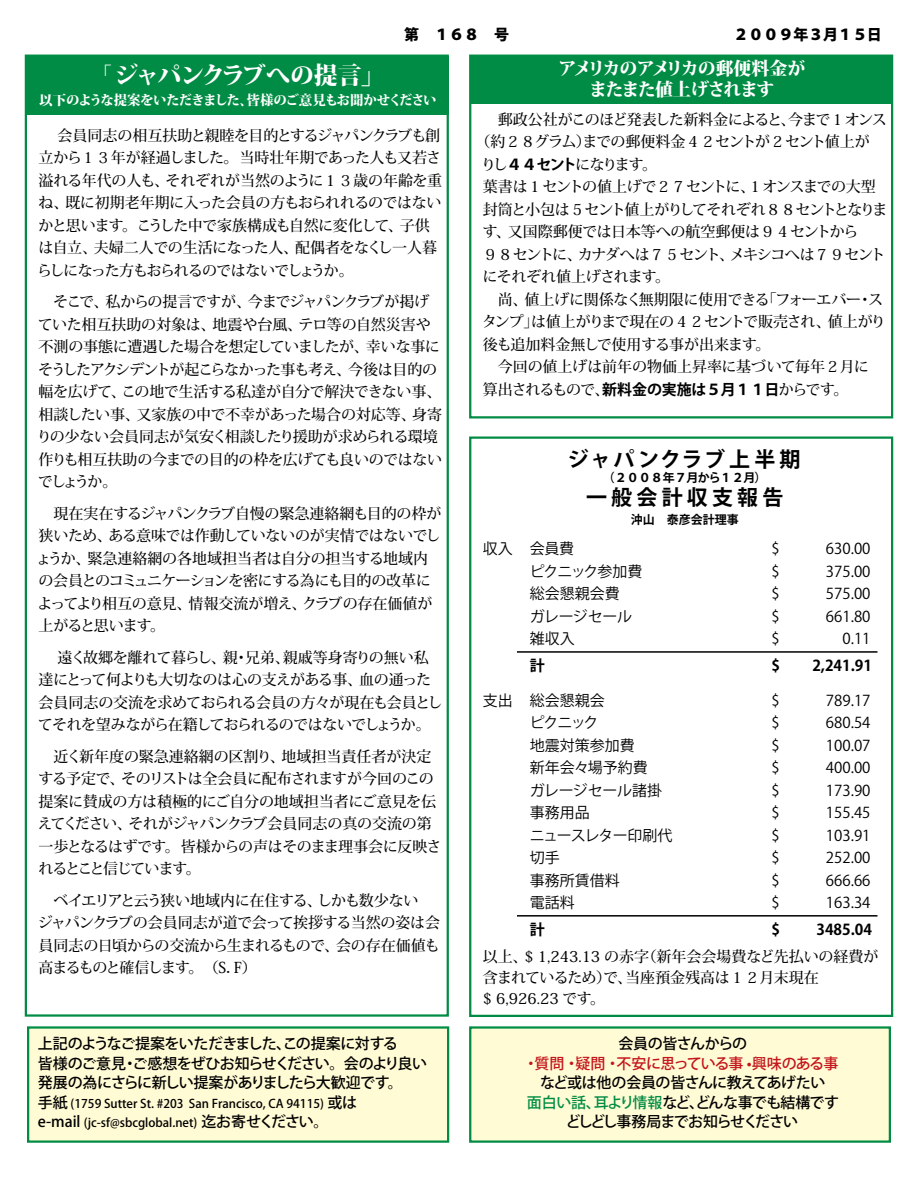
<style>
.page{position:relative;width:918px;height:1188px;background:#fff}
.page>*{position:absolute;margin:0;border:0;box-sizing:border-box;transform-origin:0 0}
.t1{font:800 24px "Koz Min Pro";letter-spacing:-.065em;color:#fff}
.t2{font:700 21px "Koz Go Pro";letter-spacing:.11em;color:#000}
.t3{font:700 21px "Koz Go Pro";letter-spacing:.2em;color:#000}
.t4{font:800 18px/21px "Koz Min Pro";letter-spacing:-.085em;color:#fff;text-align:center}
.t5{font:500 15px/22.5px "Koz Min Pro";letter-spacing:-.02em;color:#000}
.t6{font:500 15px/22.5px "Koz Min Pro";letter-spacing:-.04em;color:#000}
.t7{font:15px "Koz Go Pro";color:#000}
.t8{font:500 15px/19.5px "Koz Go Pro";letter-spacing:-.05em;color:#000;text-align:center}
.t9{font:500 15px/21px "Koz Min Pro";color:#000}
.t10{font:500 15px "Koz Min Pro";letter-spacing:-.05em;color:#000}
.t11{font:500 15px "Koz Min Pro";letter-spacing:-.07em;color:#000}
.t12{font:500 15px "Koz Min Pro";letter-spacing:-.055em;color:#000}
.t13{font:500 15px "Koz Min Pro";letter-spacing:-.08em;color:#000}
.t14{font:500 15px "Koz Go Pro";letter-spacing:-.05em;color:#c4151c}
.t15{font:700 15px "Koz Go Pro";color:#000}
.t16{font:800 15px "Koz Go Pro";color:#000}
.t17{font:15px "Koz Go Pro";letter-spacing:-.06em;color:#000}
.t18{font:15px "Koz Go Pro";letter-spacing:-.08em;color:#000}
.t19{font:15px "Koz Go Pro";letter-spacing:-.02em;color:#000}
.t20{font:800 13.5px "Koz Min Pro";letter-spacing:-.06em;color:#fff}
.t21{font:500 12px/19.5px "Koz Go Pro";color:#000}
.t22{font:700 12px "Koz Go Pro";color:#000}
.s1{font-size:15px}
.s2{font-family:"Koz Go Pro";font-weight:700}
.s3{color:#008c44}
</style>
<div class="page">
<div style="left:470px;top:1028px;width:420px;height:114px;background:#fffbd5"></div>
<div style="left:469px;top:1026px;width:422px;height:117px;border:2px solid #008c44"></div>
<div style="left:27px;top:56px;width:422px;height:59px;background:#008c44"></div>
<div style="left:25px;top:55px;width:424px;height:962px;border:2px solid #008c44"></div>
<div style="left:471px;top:56px;width:422px;height:48px;background:#008c44"></div>
<div style="left:469px;top:55px;width:424px;height:363px;border:2px solid #008c44"></div>
<div style="left:469px;top:436px;width:424px;height:581px;border:2px solid #008c44"></div>
<hr style="left:517px;top:651px;width:361px;height:2px;background:#000">
<hr style="left:517px;top:915px;width:361px;height:2px;background:#000">
<div style="left:28px;top:1028px;width:420px;height:114px;background:#fffbd5"></div>
<div style="left:27px;top:1026px;width:422px;height:117px;border:2px solid #008c44"></div>
<p class="t16" style="left:404px;top:25px;width:106px">第　１６８　号</p>
<p class="t16" style="left:734px;top:25px;width:150px">２００９年３月１５日</p>
<h1 class="t1" style="left:93px;top:57px;width:293px"><sup>「</sup> ジャパンクラブへの提言」</h1>
<p class="t20" style="left:39px;top:90px;width:399px">以下のような提案をいただきました、皆様のご意見もお聞かせください</p>
<p class="t5" style="left:37px;top:124px;width:407px">　 会員同志の相互扶助と親睦を目的とするジャパンクラブも創立から１３年が経過しました。当時壮年期であった人も又若さ溢れる年代の人も、それぞれが当然のように１３歳の年齢を重ね、既に初期老年期に入った会員の方もおられれるのではないかと思います。こうした中で家族構成も自然に変化して、子供は自立、夫婦二人での生活になった人、配偶者をなくし一人暮らしになった方もおられるのではないでしょうか。</p>
<p class="t5" style="left:37px;top:290px;width:407px">　そこで、私からの提言ですが、今までジャパンクラブが掲げていた相互扶助の対象は、地震や台風、テロ等の自然災害や不測の事態に遭遇した場合を想定していましたが、幸いな事にそうしたアクシデントが起こらなかった事も考え、今後は目的の幅を広げて、この地で生活する私達が自分で解決できない事、相談したい事、又家族の中で不幸があった場合の対応等、身寄りの少ない会員同志が気安く相談したり援助が求められる環境作りも相互扶助の今までの目的の枠を広げても良いのではないでしょうか。</p>
<p class="t5" style="left:37px;top:502px;width:406px">　現在実在するジャパンクラブ自慢の緊急連絡網も目的の枠が狭いため、ある意味では作動していないのが実情ではないでしょうか、緊急連絡網の各地域担当者は自分の担当する地域内の会員とのコミュニケーションを密にする為にも目的の改革によってより相互の意見、情報交流が増え、クラブの存在価値が上がると思います。</p>
<p class="t6" style="left:38px;top:646px;width:406px">　 遠く故郷を離れて暮らし、親・兄弟、親戚等身寄りの無い私達にとって何よりも大切なのは心の支えがある事、血の通った会員同志の交流を求めておられる会員の方々が現在も会員としてそれを望みながら在籍しておられるのではないでしょうか。</p>
<p class="t5" style="left:38px;top:745px;width:405px">　近く新年度の緊急連絡網の区割り、地域担当責任者が決定する予定で、そのリストは全会員に配布されますが今回のこの提案に賛成の方は積極的にご自分の地域担当者にご意見を伝えてください、それがジャパンクラブ会員同志の真の交流の第一歩となるはずです。皆様からの声はそのまま理事会に反映されるとこと信じています。</p>
<p class="t6" style="left:38px;top:889px;width:404px">　ベイエリアと云う狭い地域内に在住する、しかも数少ない<br>ジャパンクラブの会員同志が道で会って挨拶する当然の姿は会員同志の日頃からの交流から生まれるもので、会の存在価値も高まるものと確信します。　（S．F）</p>
<p class="t8" style="left:38px;top:1035px;width:391px;text-align:left">上記のようなご提案をいただきました、この提案に対する<br>皆様のご意見・ご感想をぜひお知らせください。会のより良い発展の為にさらに新しい提案がありましたら大歓迎です。</p>
<p class="t21" style="left:38px;top:1094px;width:321px"><span class="s1">手紙</span> (1759 Sutter St. #203 San Francisco, CA 94115) <span class="s1">或はe-mail</span> (jc-sf@sbcglobal.net) <span class="s1">迄お寄せください。</span></p>
<p class="t4" style="left:559px;top:57px;width:248px">アメリカのアメリカの郵便料金がまたまた値上げされます</p>
<p class="t10" style="left:483px;top:108px;width:406px">　郵政公社がこのほど発表した新料金によると、今まで１オンス</p>
<p class="t5" style="left:476px;top:130px;width:396px">（約２８グラム）までの郵便料金４２セントが２セント値上が</p>
<p class="t5" style="left:481px;top:152px;width:178px">りし<span class="s2">４４セント</span>になります。</p>
<p class="t5" style="left:483px;top:175px;width:394px">葉書は１セントの値上げで２７セントに、１オンスまでの大型</p>
<p class="t11" style="left:483px;top:198px;width:406px">封筒と小包は５セント値上がりしてそれぞれ８８セントとなりま</p>
<p class="t5" style="left:483px;top:220px;width:377px">す、又国際郵便では日本等への航空郵便は９４セントから</p>
<p class="t12" style="left:483px;top:243px;width:404px">９８セントに、カナダへは７５セント、メキシコへは７９セント</p>
<p class="t5" style="left:483px;top:265px;width:189px">にそれぞれ値上げされます。</p>
<p class="t5" style="left:483px;top:287px;width:402px">　尚、値上げに関係なく無期限に使用できる｢フォーエバー・ス</p>
<p class="t5" style="left:482px;top:310px;width:406px">タンプ」は値上がりまで現在の４２セントで販売され、値上がり</p>
<p class="t5" style="left:483px;top:332px;width:289px">後も追加料金無しで使用する事が出来ます。</p>
<p class="t5" style="left:483px;top:355px;width:388px">　今回の値上げは前年の物価上昇率に基づいて毎年２月に</p>
<p class="t13" style="left:483px;top:378px;width:367px">算出されるもので、<span class="s2">新料金の実施は５月１１日</span>からです。</p>
<h2 class="t2" style="left:568px;top:446px;width:234px">ジャパンクラブ上半期</h2>
<p class="t22" style="left:603px;top:470px;width:165px">（２００８年７月から１２月）</p>
<h2 class="t3" style="left:586px;top:483px;width:199px">一般会計収支報告</h2>
<p class="t22" style="left:631px;top:512px;width:109px">沖山　泰彦会計理事</p>
<p class="t7" style="left:483px;top:539px;width:93px">収入 会員費</p>
<p class="t7" style="left:772px;top:539px;width:10px">$</p>
<p class="t7" style="left:826px;top:539px;width:46px">630.00</p>
<p class="t18" style="left:530px;top:561px;width:114px">ピクニック参加費</p>
<p class="t7" style="left:772px;top:561px;width:10px">$</p>
<p class="t7" style="left:826px;top:561px;width:46px">375.00</p>
<p class="t7" style="left:530px;top:584px;width:91px">総会懇親会費</p>
<p class="t7" style="left:772px;top:584px;width:10px">$</p>
<p class="t7" style="left:826px;top:584px;width:46px">575.00</p>
<p class="t19" style="left:530px;top:606px;width:104px">ガレージセール</p>
<p class="t7" style="left:772px;top:606px;width:10px">$</p>
<p class="t7" style="left:826px;top:606px;width:46px">661.80</p>
<p class="t7" style="left:530px;top:629px;width:46px">雑収入</p>
<p class="t7" style="left:772px;top:629px;width:10px">$</p>
<p class="t7" style="left:842px;top:629px;width:30px">0.11</p>
<p class="t15" style="left:530px;top:656px;width:16px">計</p>
<p class="t15" style="left:771px;top:656px;width:10px">$</p>
<p class="t15" style="left:812px;top:656px;width:61px">2,241.91</p>
<p class="t7" style="left:483px;top:690px;width:123px">支出 総会懇親会</p>
<p class="t7" style="left:772px;top:690px;width:10px">$</p>
<p class="t7" style="left:826px;top:690px;width:46px">789.17</p>
<p class="t7" style="left:530px;top:713px;width:70px">ピクニック</p>
<p class="t7" style="left:772px;top:713px;width:10px">$</p>
<p class="t7" style="left:826px;top:713px;width:46px">680.54</p>
<p class="t7" style="left:530px;top:735px;width:106px">地震対策参加費</p>
<p class="t7" style="left:772px;top:735px;width:10px">$</p>
<p class="t7" style="left:826px;top:735px;width:46px">100.07</p>
<p class="t7" style="left:530px;top:758px;width:120px">新年会々場予約費</p>
<p class="t7" style="left:772px;top:758px;width:10px">$</p>
<p class="t7" style="left:826px;top:758px;width:46px">400.00</p>
<p class="t7" style="left:530px;top:780px;width:134px">ガレージセール諸掛</p>
<p class="t7" style="left:772px;top:780px;width:10px">$</p>
<p class="t7" style="left:826px;top:780px;width:46px">173.90</p>
<p class="t7" style="left:530px;top:803px;width:61px">事務用品</p>
<p class="t7" style="left:772px;top:803px;width:10px">$</p>
<p class="t7" style="left:826px;top:803px;width:46px">155.45</p>
<p class="t17" style="left:530px;top:825px;width:144px">ニュースレター印刷代</p>
<p class="t7" style="left:772px;top:825px;width:10px">$</p>
<p class="t7" style="left:826px;top:825px;width:46px">103.91</p>
<p class="t7" style="left:530px;top:848px;width:31px">切手</p>
<p class="t7" style="left:772px;top:848px;width:10px">$</p>
<p class="t7" style="left:826px;top:848px;width:46px">252.00</p>
<p class="t7" style="left:530px;top:870px;width:91px">事務所賃借料</p>
<p class="t7" style="left:772px;top:870px;width:10px">$</p>
<p class="t7" style="left:826px;top:870px;width:46px">666.66</p>
<p class="t7" style="left:530px;top:893px;width:46px">電話料</p>
<p class="t7" style="left:772px;top:893px;width:10px">$</p>
<p class="t7" style="left:826px;top:893px;width:46px">163.34</p>
<p class="t15" style="left:530px;top:920px;width:16px">計</p>
<p class="t15" style="left:771px;top:920px;width:10px">$</p>
<p class="t15" style="left:816px;top:920px;width:57px">3485.04</p>
<p class="t9" style="left:483px;top:946px;width:397px">以上、$ 1,243.13 の赤字（新年会会場費など先払いの経費が含まれているため）で、当座預金残高は１２月末現在<br>$ 6,926.23 です。</p>
<p class="t8" style="left:619px;top:1035px;width:130px">会員の皆さんからの</p>
<p class="t14" style="left:523px;top:1054px;width:317px">・質問 ・疑問 ・不安に思っている事 •興味のある事</p>
<p class="t8" style="left:527px;top:1074px;width:314px">など或は他の会員の皆さんに教えてあげたい<br><span class="s3">面白い話、耳より情報</span>など、どんな事でも結構ですどしどし事務局までお知らせください</p>
</div>
